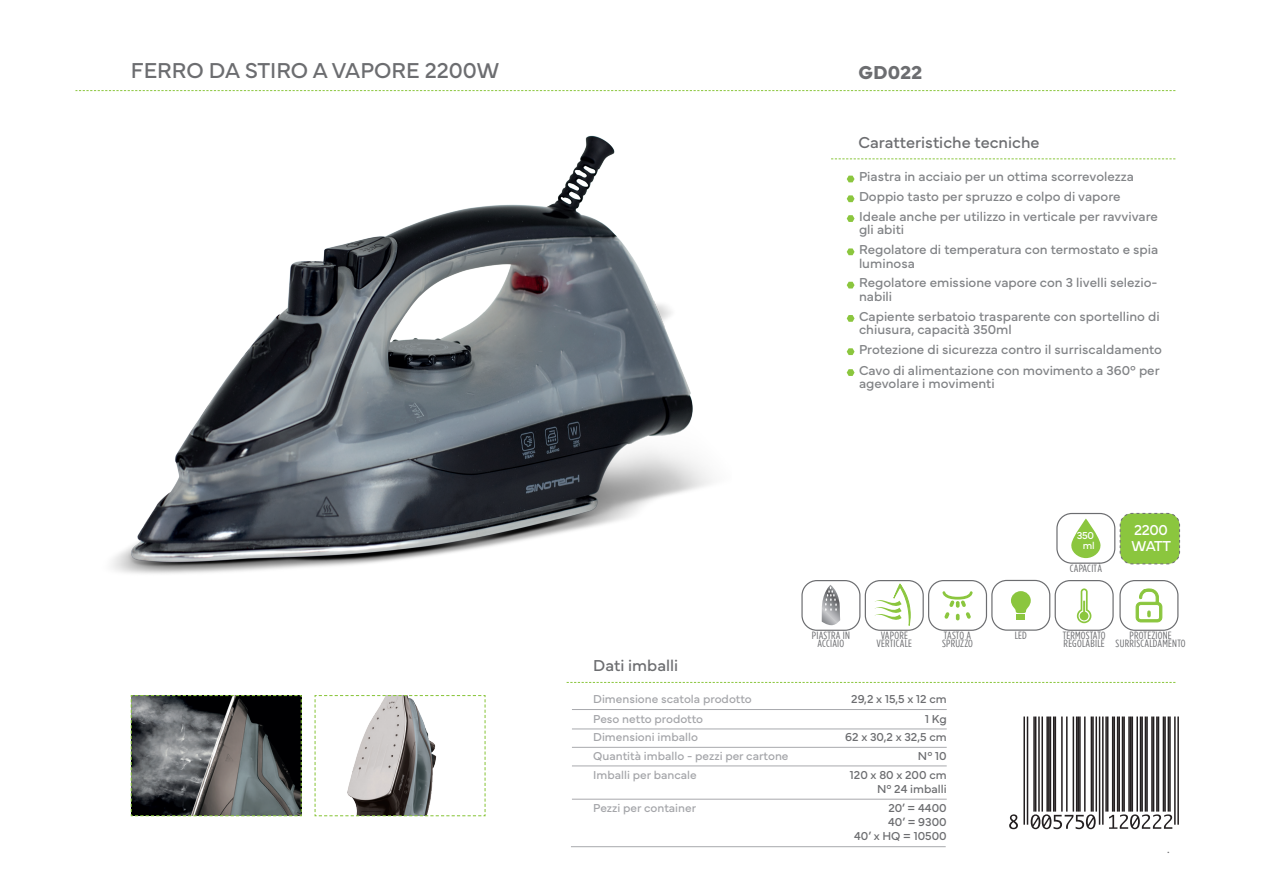
<style>
.page{position:relative;width:1263px;height:893px;background:#fff}
.page>*{position:absolute;margin:0;border:0;box-sizing:border-box;transform-origin:0 0}
.TITOLO{font:22.5px "Mundial";color:#6c6d70}
.CODICE{font:700 19.5px "Mundial";color:#6c6d70}
.TITOLO_2{font:16.5px "Mundial";color:#6c6d70}
.N_W{font:15px "Mundial";letter-spacing:-.02em;color:#fff}
.Caratteristica1_2_3{font:13.5px/13.5px "Mundial";color:#818386}
.Caratteristiche_imballo{font:12px "Mundial";color:#a4a5a9}
.misure_imballo{font:12px "Mundial";color:#6c6d70}
.TITOLO_ICONA{font:10.5px "Gotham Condensed";letter-spacing:.02em;color:#6c6d70;scale:1.1 1}
.N_W-2{font:10.5px "Mundial";color:#fff}
</style>
<div class="page">
<img style="left:111px;top:135px;width:601px;height:439px">
<svg style="left:75px;top:90px;width:1100px;height:1px"></svg>
<svg style="left:567px;top:682px;width:608px;height:1px"></svg>
<svg style="left:831px;top:158px;width:344px;height:1px"></svg>
<hr style="left:572px;top:709px;width:375px;height:1px;background:#a8a9ad">
<hr style="left:572px;top:729px;width:375px;height:1px;background:#a8a9ad">
<hr style="left:572px;top:747px;width:375px;height:1px;background:#a8a9ad">
<hr style="left:572px;top:766px;width:375px;height:1px;background:#a8a9ad">
<hr style="left:572px;top:799px;width:375px;height:1px;background:#a8a9ad">
<svg style="left:130px;top:695px;width:172px;height:122px;background:#555858"></svg>
<svg style="left:314px;top:695px;width:172px;height:122px"></svg>
<hr style="left:1177px;top:716px;width:2px;height:109px;background:#231f20">
<hr style="left:1174px;top:716px;width:2px;height:109px;background:#231f20">
<hr style="left:1169px;top:716px;width:2px;height:96px;background:#231f20">
<hr style="left:1167px;top:716px;width:2px;height:96px;background:#231f20">
<hr style="left:1164px;top:716px;width:2px;height:96px;background:#231f20">
<hr style="left:1163px;top:716px;width:1px;height:96px;background:#231f20">
<hr style="left:1158px;top:716px;width:1px;height:96px;background:#231f20">
<hr style="left:1156px;top:716px;width:1px;height:96px;background:#231f20">
<hr style="left:1153px;top:716px;width:1px;height:96px;background:#231f20">
<hr style="left:1151px;top:716px;width:2px;height:96px;background:#231f20">
<hr style="left:1146px;top:716px;width:2px;height:96px;background:#231f20">
<hr style="left:1145px;top:716px;width:1px;height:96px;background:#231f20">
<hr style="left:1141px;top:716px;width:2px;height:96px;background:#231f20">
<hr style="left:1140px;top:716px;width:1px;height:96px;background:#231f20">
<hr style="left:1136px;top:716px;width:2px;height:96px;background:#231f20">
<hr style="left:1131px;top:716px;width:2px;height:96px;background:#231f20">
<hr style="left:1130px;top:716px;width:1px;height:96px;background:#231f20">
<hr style="left:1128px;top:716px;width:2px;height:96px;background:#231f20">
<hr style="left:1123px;top:716px;width:2px;height:96px;background:#231f20">
<hr style="left:1122px;top:716px;width:1px;height:96px;background:#231f20">
<hr style="left:1118px;top:716px;width:2px;height:96px;background:#231f20">
<hr style="left:1117px;top:716px;width:1px;height:96px;background:#231f20">
<hr style="left:1113px;top:716px;width:2px;height:96px;background:#231f20">
<hr style="left:1112px;top:716px;width:1px;height:96px;background:#231f20">
<hr style="left:1107px;top:716px;width:1px;height:96px;background:#231f20">
<hr style="left:1105px;top:716px;width:2px;height:96px;background:#231f20">
<hr style="left:1102px;top:716px;width:1px;height:109px;background:#231f20">
<hr style="left:1099px;top:716px;width:1px;height:109px;background:#231f20">
<hr style="left:1095px;top:716px;width:2px;height:96px;background:#231f20">
<hr style="left:1092px;top:716px;width:2px;height:96px;background:#231f20">
<hr style="left:1091px;top:716px;width:1px;height:96px;background:#231f20">
<hr style="left:1084px;top:716px;width:1px;height:96px;background:#231f20">
<hr style="left:1079px;top:716px;width:2px;height:96px;background:#231f20">
<hr style="left:1077px;top:716px;width:2px;height:96px;background:#231f20">
<hr style="left:1076px;top:716px;width:1px;height:96px;background:#231f20">
<hr style="left:1072px;top:716px;width:2px;height:96px;background:#231f20">
<hr style="left:1066px;top:716px;width:1px;height:96px;background:#231f20">
<hr style="left:1061px;top:716px;width:2px;height:96px;background:#231f20">
<hr style="left:1054px;top:716px;width:2px;height:96px;background:#231f20">
<hr style="left:1053px;top:716px;width:1px;height:96px;background:#231f20">
<hr style="left:1050px;top:716px;width:1px;height:96px;background:#231f20">
<hr style="left:1048px;top:716px;width:1px;height:96px;background:#231f20">
<hr style="left:1046px;top:716px;width:2px;height:96px;background:#231f20">
<hr style="left:1041px;top:716px;width:2px;height:96px;background:#231f20">
<hr style="left:1038px;top:716px;width:2px;height:96px;background:#231f20">
<hr style="left:1035px;top:716px;width:1px;height:96px;background:#231f20">
<hr style="left:1033px;top:716px;width:2px;height:96px;background:#231f20">
<hr style="left:1027px;top:716px;width:1px;height:109px;background:#231f20">
<hr style="left:1023px;top:716px;width:2px;height:109px;background:#231f20">
<svg style="left:1009px;top:814px;width:9px;height:15px"></svg>
<svg style="left:1031px;top:814px;width:65px;height:15px"></svg>
<svg style="left:1109px;top:814px;width:63px;height:15px"></svg>
<hr style="left:571px;top:846px;width:375px;height:1px;background:#a8a9ad">
<svg style="left:1119px;top:512px;width:61px;height:53px;background:#95c851"></svg>
<div style="left:1119px;top:580px;width:59px;height:51px;border:1px solid #6c6d70;border-radius:15px"></div>
<svg style="left:1135px;top:588px;width:28px;height:35px"></svg>
<div style="left:1055px;top:580px;width:59px;height:51px;border:1px solid #6c6d70;border-radius:15px"></div>
<svg style="left:1077px;top:588px;width:14px;height:35px"></svg>
<div style="left:865px;top:580px;width:59px;height:51px;border:1px solid #6c6d70;border-radius:15px"></div>
<svg style="left:874px;top:582px;width:37px;height:49px"></svg>
<div style="left:928px;top:580px;width:59px;height:51px;border:1px solid #6c6d70;border-radius:15px"></div>
<svg style="left:942px;top:591px;width:31px;height:29px"></svg>
<div style="left:991px;top:580px;width:59px;height:51px;border:1px solid #6c6d70;border-radius:15px"></div>
<svg style="left:1011px;top:591px;width:20px;height:28px"></svg>
<div style="left:801px;top:580px;width:59px;height:51px;border:1px solid #6c6d70;border-radius:15px"></div>
<svg style="left:821px;top:585px;width:19px;height:40px"></svg>
<div style="left:1056px;top:513px;width:59px;height:51px;border:1px solid #6c6d70;border-radius:15px"></div>
<svg style="left:1071px;top:519px;width:30px;height:39px"></svg>
<svg style="left:847px;top:176px;width:7px;height:6px"></svg>
<svg style="left:847px;top:215px;width:7px;height:7px"></svg>
<svg style="left:847px;top:248px;width:7px;height:7px"></svg>
<svg style="left:847px;top:282px;width:7px;height:6px"></svg>
<svg style="left:847px;top:315px;width:7px;height:7px"></svg>
<svg style="left:847px;top:348px;width:7px;height:7px"></svg>
<svg style="left:847px;top:369px;width:7px;height:7px"></svg>
<svg style="left:847px;top:195px;width:7px;height:7px"></svg>
<p class="TITOLO" style="left:131px;top:53px;width:370px">FERRO DA STIRO A VAPORE 2200W</p>
<p class="CODICE" style="left:858px;top:57px;width:65px">GD022</p>
<p class="TITOLO_2" style="left:858px;top:129px;width:182px">Caratteristiche tecniche</p>
<p class="Caratteristica1_2_3" style="left:859px;top:169px;width:276px">Piastra in acciaio per un ottima scorrevolezza</p>
<p class="Caratteristica1_2_3" style="left:859px;top:208px;width:300px">Ideale anche per utilizzo in verticale per ravvivare gli abiti</p>
<p class="Caratteristica1_2_3" style="left:859px;top:241px;width:301px">Regolatore di temperatura con termostato e spia luminosa</p>
<p class="Caratteristica1_2_3" style="left:859px;top:275px;width:300px">Regolatore emissione vapore con 3 livelli selezio&shy;nabili</p>
<p class="Caratteristica1_2_3" style="left:859px;top:308px;width:302px">Capiente serbatoio trasparente con sportellino di chiusura, capacità 350ml</p>
<p class="Caratteristica1_2_3" style="left:859px;top:341px;width:304px">Protezione di sicurezza contro il surriscaldamento</p>
<p class="Caratteristica1_2_3" style="left:859px;top:362px;width:302px">Cavo di alimentazione con movimento a 360° per agevolare i movimenti</p>
<p class="Caratteristica1_2_3" style="left:859px;top:188px;width:263px">Doppio tasto per spruzzo e colpo di vapore</p>
<p class="TITOLO_2" style="left:593px;top:653px;width:87px">Dati imballi</p>
<p class="TITOLO_ICONA" style="left:812px;top:629px;width:36px">PIASTRA IN</p>
<p class="TITOLO_ICONA" style="left:1015px;top:629px;width:13px">LED</p>
<p class="TITOLO_ICONA" style="left:818px;top:638px;width:26px">ACCIAIO</p>
<p class="TITOLO_ICONA" style="left:881px;top:629px;width:26px">VAPORE</p>
<p class="TITOLO_ICONA" style="left:876px;top:638px;width:34px">VERTICALE</p>
<p class="TITOLO_ICONA" style="left:944px;top:629px;width:26px">TASTO A</p>
<p class="TITOLO_ICONA" style="left:942px;top:638px;width:30px">SPRUZZO</p>
<p class="Caratteristiche_imballo" style="left:593px;top:690px;width:160px">Dimensione scatola prodotto</p>
<p class="misure_imballo" style="left:851px;top:690px;width:97px">29,2 x 15,5 x 12 cm</p>
<p class="Caratteristiche_imballo" style="left:593px;top:709px;width:111px">Peso netto prodotto</p>
<p class="misure_imballo" style="left:925px;top:709px;width:23px">1 Kg</p>
<p class="Caratteristiche_imballo" style="left:593px;top:728px;width:106px">Dimensioni imballo</p>
<p class="Caratteristiche_imballo" style="left:593px;top:746px;width:197px">Quantità imballo - pezzi per cartone</p>
<p class="misure_imballo" style="left:845px;top:728px;width:103px">62 x 30,2 x 32,5 cm</p>
<p class="misure_imballo" style="left:918px;top:746px;width:30px">N° 10</p>
<p class="Caratteristiche_imballo" style="left:593px;top:765px;width:105px">Imballi per bancale</p>
<p class="Caratteristiche_imballo" style="left:593px;top:798px;width:105px">Pezzi per container</p>
<p class="misure_imballo" style="left:850px;top:765px;width:98px">120 x 80 x 200 cm</p>
<p class="misure_imballo" style="left:888px;top:798px;width:60px">20’ = 4400</p>
<p class="misure_imballo" style="left:877px;top:779px;width:71px">N° 24 imballi</p>
<p class="misure_imballo" style="left:888px;top:813px;width:60px">40’ = 9300</p>
<p class="misure_imballo" style="left:854px;top:827px;width:94px">40’ x HQ = 10500</p>
<p class="N_W-2" style="left:1077px;top:527px;width:19px">350</p>
<p class="TITOLO_ICONA" style="left:1070px;top:562px;width:31px">CAPACITÀ</p>
<p class="N_W-2" style="left:1083px;top:537px;width:13px">ml</p>
<p class="N_W" style="left:1134px;top:518px;width:35px">2200</p>
<p class="N_W" style="left:1131px;top:535px;width:41px">WATT</p>
<p class="TITOLO_ICONA" style="left:1063px;top:629px;width:41px">TERMOSTATO</p>
<p class="TITOLO_ICONA" style="left:1064px;top:638px;width:39px">REGOLABILE</p>
<p class="TITOLO_ICONA" style="left:1130px;top:629px;width:40px">PROTEZIONE</p>
<p class="TITOLO_ICONA" style="left:1115px;top:638px;width:65px">SURRISCALDAMENTO</p>
<p class="misure_imballo" style="left:1167px;top:840px;width:4px">.</p>
</div>
